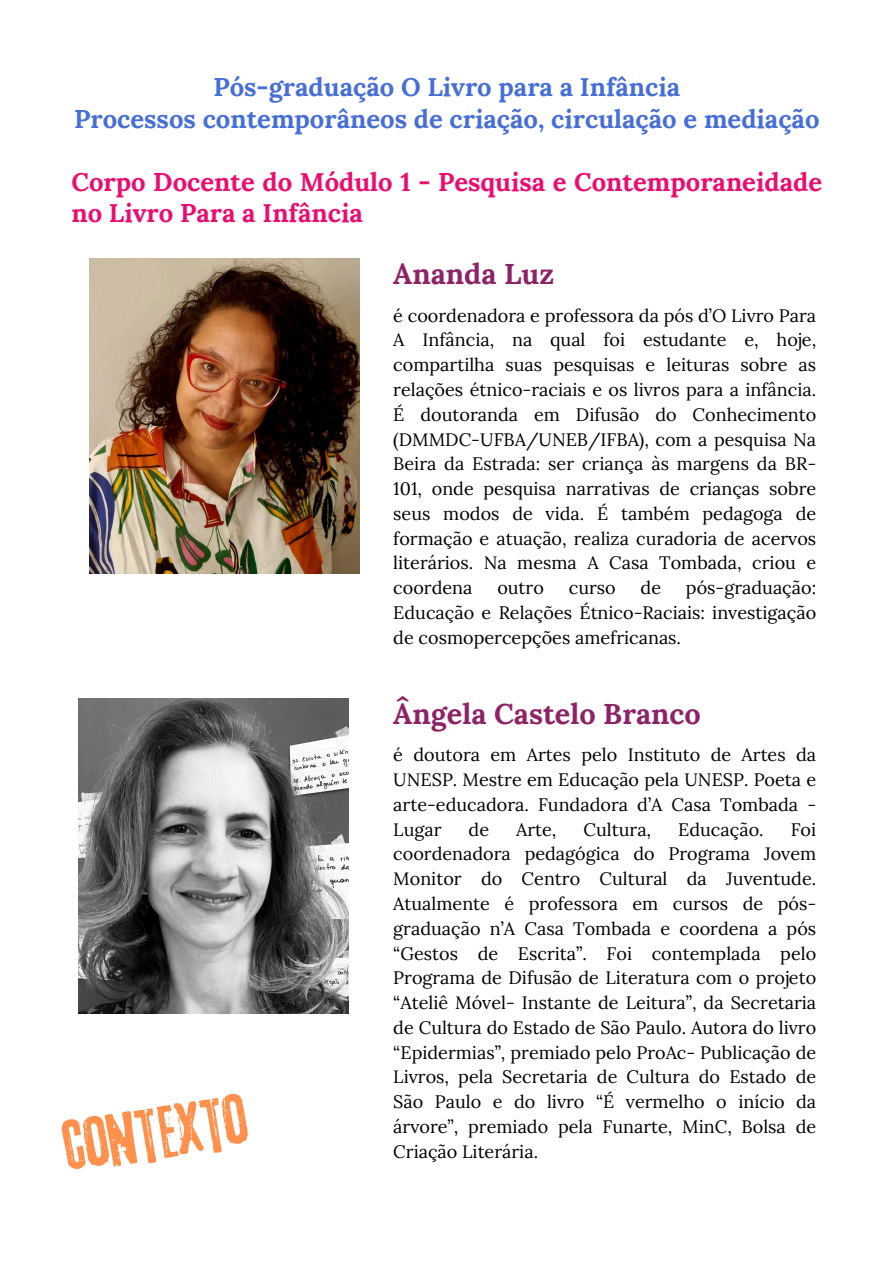
<style>
.page{position:relative;width:894px;height:1264px;background:#fff}
.page>*{position:absolute;margin:0;border:0;box-sizing:border-box;transform-origin:0 0}
.t1{font:68.25px "Lava Pro Grunge";color:#ff914d}
.t2{font:700 28.8px "Lora";color:#8d2266}
.t3{font:700 25.65px/31.5px "Lora";color:#456ed8;text-align:center}
.t4{font:700 25.65px/31.5px "Lora";color:#eb0c70}
.t5{font:18px/24.8px "Lora";color:#000;text-align:justify}
</style>
<div class="page">
<img style="left:89px;top:258px;width:270px;height:315px">
<img style="left:78px;top:698px;width:270px;height:315px">
<h1 class="t3" style="left:74px;top:71px;width:746px">Pós-graduação O Livro para a Infância<br>Processos contemporâneos de criação, circulação e mediação</h1>
<h2 class="t4" style="left:71px;top:166px;width:752px">Corpo Docente do Módulo 1 - Pesquisa e Contemporaneidade no Livro Para a Infância</h2>
<h3 class="t2" style="left:393px;top:255px;width:162px">Ananda Luz</h3>
<h3 class="t5" style="left:393px;top:303px;width:424px">é coordenadora e professora da pós d’O Livro Para A Infância, na qual foi estudante e, hoje, compartilha suas pesquisas e leituras sobre as relações étnico-raciais e os livros para a infância.<br>É doutoranda em Difusão do Conhecimento (DMMDC-UFBA/UNEB/IFBA), com a pesquisa Na Beira da Estrada: ser criança às margens da BR-101, onde pesquisa narrativas de crianças sobre seus modos de vida. É também pedagoga de formação e atuação, realiza curadoria de acervos literários. Na mesma A Casa Tombada, criou e coordena</h3>
<h3 class="t5" style="left:393px;top:575px;width:424px;text-indent:292px">pós-graduação:<br>Educação e Relações Étnico-Raciais: investigação de cosmopercepções amefricanas.</h3>
<h3 class="t5" style="left:497px;top:575px;width:48px">outro</h3>
<h3 class="t5" style="left:568px;top:575px;width:48px">curso</h3>
<h3 class="t5" style="left:640px;top:575px;width:22px">de</h3>
<p class="t1" style="left:58px;top:1110px;width:187px;rotate:-9deg">contexto</p>
<h2 class="t2" style="left:393px;top:695px;width:309px">Ângela Castelo Branco</h2>
<p class="t5" style="left:393px;top:742px;width:424px">é doutora em Artes pelo Instituto de Artes da UNESP. Mestre em Educação pela UNESP. Poeta e arte-educadora. Fundadora d’A Casa Tombada - Lugar</p>
<p class="t5" style="left:468px;top:816px;width:22px">de</p>
<p class="t5" style="left:516px;top:816px;width:42px">Arte,</p>
<p class="t5" style="left:583px;top:816px;width:69px">Cultura,</p>
<p class="t5" style="left:678px;top:816px;width:87px">Educação.</p>
<p class="t5" style="left:393px;top:816px;width:424px;text-indent:397px">Foi coordenadora pedagógica do Programa Jovem Monitor do Centro Cultural da Juventude.<br>Atualmente é professora em cursos de pós&shy;graduação n’A Casa Tombada e coordena a pós “Gestos de Escrita”. Foi contemplada pelo Programa de Difusão de Literatura com o projeto “Ateliê Móvel- Instante de Leitura”, da Secretaria de Cultura do Estado de São Paulo. Autora do livro “Epidermias”, premiado pelo ProAc- Publicação de Livros, pela Secretaria de Cultura do Estado de São Paulo e do livro “É vermelho o início da árvore”, premiado pela Funarte, MinC, Bolsa de Criação Literária.</p>
</div>
